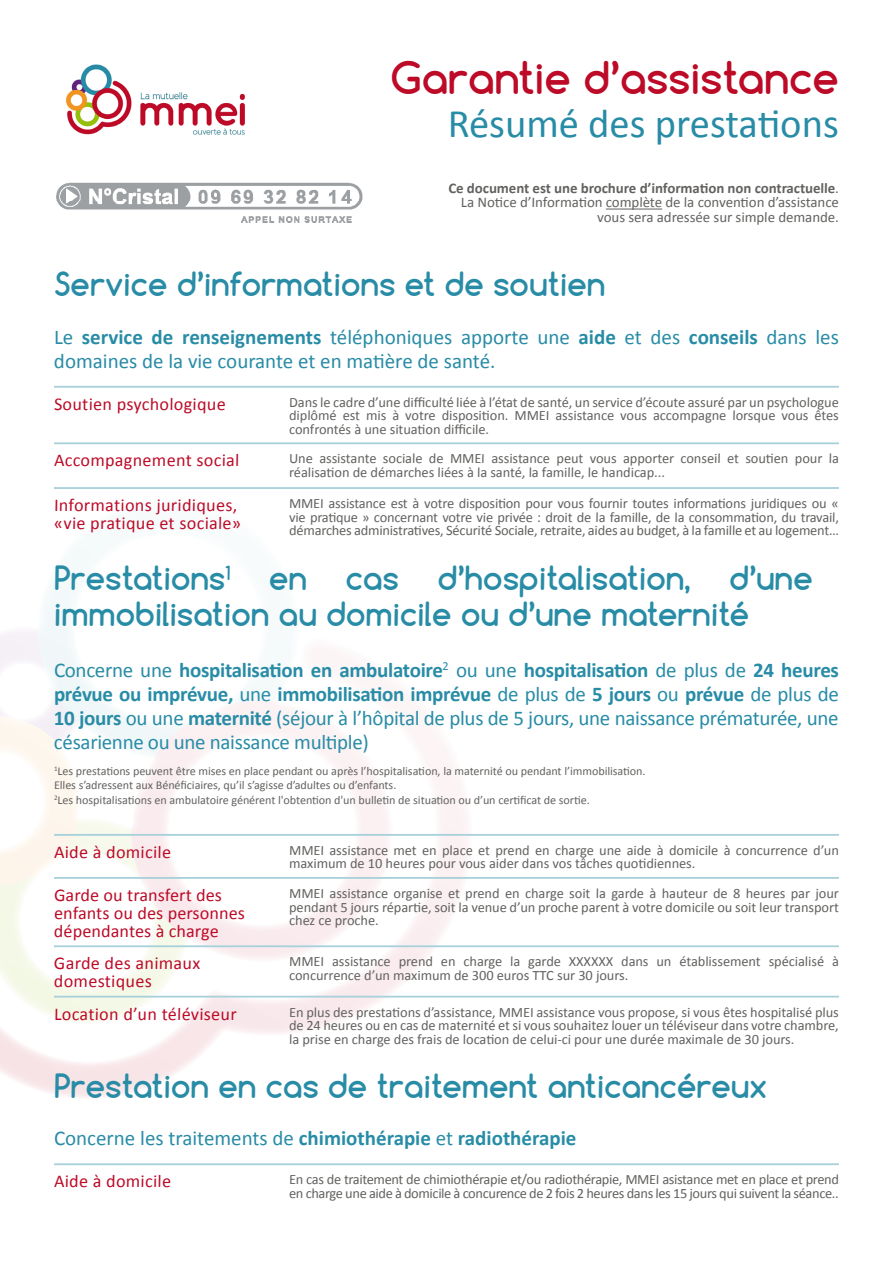
<style>
.page{position:relative;width:893px;height:1263px;background:#fff}
.page>*{position:absolute;margin:0;border:0;box-sizing:border-box;transform-origin:0 0}
.t1{font:700 42.45px "Comfortaa";color:#bc0a27}
.t2{font:40.65px "Calibri";color:#288ca6}
.t3{font:700 31.5px/36px "Comfortaa";color:#288ca6}
.t4{font:21px/24px "Calibri";letter-spacing:-.01em;color:#288ca6;text-align:justify}
.t5{font:700 21px "Calibri";color:#288ca6}
.t6{font:18px/18px "Calibri";letter-spacing:-.005em;color:#bc0a27}
.t7{font:14.7px/14.7px "Calibri";color:#62615f;text-align:right}
.t8{font:14.25px/13.5px "Calibri";letter-spacing:-.015em;color:#62615f}
.t9{font:12px/14.2px "Calibri";color:#62615f}
.s1{font-weight:700}
.s2{font-weight:400}
</style>
<div class="page">
<svg style="left:43px;top:546px;width:53px;height:80px;fill:#f5fafb"></svg>
<svg style="left:0;top:661px;width:472px;height:437px"></svg>
<svg style="left:0;top:626px;width:190px;height:398px"></svg>
<img style="left:65px;top:64px;width:180px;height:71px">
<hr style="left:606px;top:209px;width:56px;height:1px;background:#62615f">
<img style="left:56px;top:182px;width:307px;height:41px">
<hr style="left:54px;top:386px;width:785px;height:2px;background:#a9d1db">
<hr style="left:54px;top:442px;width:785px;height:2px;background:#a9d1db">
<hr style="left:54px;top:487px;width:785px;height:2px;background:#a9d1db">
<hr style="left:54px;top:834px;width:785px;height:2px;background:#a9d1db">
<hr style="left:54px;top:877px;width:785px;height:2px;background:#a9d1db">
<hr style="left:54px;top:945px;width:785px;height:2px;background:#a9d1db">
<hr style="left:54px;top:996px;width:785px;height:1px;background:#a9d1db">
<hr style="left:54px;top:1163px;width:785px;height:2px;background:#a9d1db">
<h1 class="t1" style="left:391px;top:51px;width:450px">Garantie d’assistance</h1>
<h2 class="t2" style="left:448px;top:98px;width:393px">Résumé des prestations</h2>
<p class="t7" style="left:448px;top:180px;width:392px"><span class="s1">Ce document est une brochure d’information non contractuelle</span>.<br>La Notice d’Information complète de la convention d’assistance vous sera adressée sur simple demande.</p>
<h3 class="t3" style="left:54px;top:266px;width:553px">Service d’informations et de soutien</h3>
<h3 class="t4" style="left:54px;top:325px;width:786px">Le <span class="s1">service de renseignements</span> téléphoniques apporte une <span class="s1">aide</span> et des <span class="s1">conseils</span> dans les domaines de la vie courante et en matière de santé.</h3>
<p class="t6" style="left:54px;top:395px;width:174px">Soutien psychologique</p>
<p class="t6" style="left:54px;top:451px;width:187px">Accompagnement social</p>
<p class="t6" style="left:54px;top:496px;width:189px">Informations juridiques, «vie pratique et sociale»</p>
<p class="t8" style="left:289px;top:395px;width:551px;text-align:justify">Dans le cadre d’une difficulté liée à l’état de santé, un service d’écoute assuré par un psychologue diplômé est mis à votre disposition. MMEI assistance vous accompagne lorsque vous êtes confrontés à une situation difficile.</p>
<p class="t8" style="left:289px;top:452px;width:551px">Une assistante sociale de MMEI assistance peut vous apporter conseil et soutien pour la réalisation de démarches liées à la santé, la famille, le handicap...</p>
<p class="t8" style="left:289px;top:497px;width:551px;text-align:justify">MMEI assistance est à votre disposition pour vous fournir toutes informations juridiques ou « vie pratique » concernant votre vie privée : droit de la famille, de la consommation, du travail, démarches administratives, Sécurité Sociale, retraite, aides au budget, à la famille et au logement…</p>
<h3 class="t3" style="left:54px;top:560px;width:761px">Prestations<sup>1</sup> en cas d’hospitalisation, d’une immobilisation au domicile ou d’une maternité</h3>
<p class="t4" style="left:54px;top:658px;width:786px">Concerne une <span class="s1">hospitalisation en ambulatoire</span><sup>2</sup> ou une <span class="s1">hospitalisation</span> de plus de <span class="s1">24 heures prévue ou imprévue,</span> une <span class="s1">immobilisation imprévue</span> de plus de <span class="s1">5 jours</span> ou <span class="s1">prévue</span> de plus de <span class="s1">10 jours</span> ou une <span class="s1">maternité</span> (séjour à l’hôpital de plus de 5 jours, une naissance prématurée, une césarienne ou une naissance multiple)</p>
<p class="t9" style="left:54px;top:764px;width:593px"><sup>1</sup>Les prestations peuvent être mises en place pendant ou après l’hospitalisation, la maternité ou pendant l’immobilisation.<br>Elles s’adressent aux Bénéficiaires, qu’il s’agisse d’adultes ou d’enfants.<br><sup>2</sup>Les hospitalisations en ambulatoire générent l'obtention d'un bulletin de situation ou d’un certificat de sortie.</p>
<p class="t6" style="left:54px;top:843px;width:119px">Aide à domicile</p>
<p class="t6" style="left:54px;top:886px;width:193px">Garde ou transfert des enfants ou des personnes dépendantes à charge</p>
<p class="t6" style="left:54px;top:954px;width:148px">Garde des animaux domestiques</p>
<p class="t8" style="left:289px;top:843px;width:551px">MMEI assistance met en place et prend en charge une aide à domicile à concurrence d’un maximum de 10 heures pour vous aider dans vos tâches quotidiennes.</p>
<p class="t8" style="left:289px;top:886px;width:551px;text-align:justify">MMEI assistance organise et prend en charge soit la garde à hauteur de 8 heures par jour pendant 5 jours répartie, soit la venue d’un proche parent à votre domicile ou soit leur transport chez ce proche.</p>
<p class="t8" style="left:289px;top:955px;width:551px">MMEI assistance prend en charge la garde XXXXXX dans un établissement spécialisé à concurrence d’un maximum de 300 euros TTC sur 30 jours.</p>
<p class="t6" style="left:54px;top:1005px;width:185px">Location d’un téléviseur</p>
<p class="t8" style="left:289px;top:1005px;width:551px;text-align:justify">En plus des prestations d’assistance, MMEI assistance vous propose, si vous êtes hospitalisé plus de 24 heures ou en cas de maternité et si vous souhaitez louer un téléviseur dans votre chambre, la prise en charge des frais de location de celui-ci pour une durée maximale de 30 jours.</p>
<h3 class="t3" style="left:54px;top:1068px;width:715px">Prestation en cas de traitement anticancéreux</h3>
<h3 class="t5" style="left:54px;top:1125px;width:524px"><span class="s2">Concerne les traitements de</span> chimiothérapie <span class="s2">et</span> radiothérapie</h3>
<p class="t6" style="left:54px;top:1172px;width:119px">Aide à domicile</p>
<p class="t8" style="left:289px;top:1173px;width:551px">En cas de traitement de chimiothérapie et/ou radiothérapie, MMEI asistance met en place et prend en charge une aide à domicile à concurence de 2 fois 2 heures dans les 15 jours qui suivent la séance..</p>
</div>
